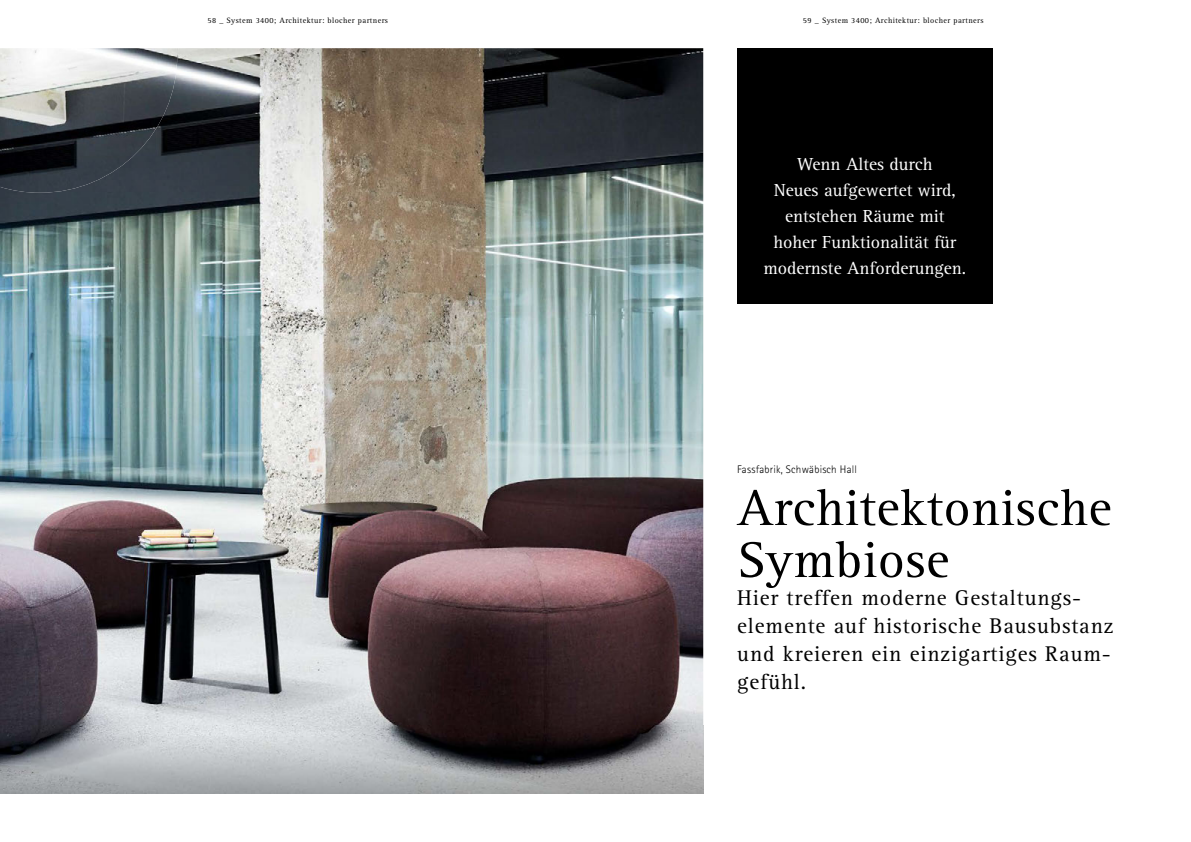
<style>
.page{position:relative;width:1191px;height:842px;background:#fff}
.page>*{position:absolute;margin:0;border:0;box-sizing:border-box;transform-origin:0 0}
.t1{font:52px/52px "Rotis Serif Pro";letter-spacing:.01em;color:#000}
.t2{font:22px/28px "Rotis Serif Pro";letter-spacing:.04em;color:#000}
.t3{font:18px/26px "Rotis Serif Pro";color:#fff;text-align:center}
.t4{font:300 11px "Rotis Sans Serif Pro";letter-spacing:.02em;color:#000}
.t5{font:8px "Rotis Serif Pro";letter-spacing:.05em;color:#000}
</style>
<div class="page">
<img style="left:0;top:48px;width:703px;height:678px">
<img style="left:0;top:726px;width:703px;height:68px">
<div style="left:737px;top:48px;width:255px;height:255px;background:#000"></div>
<img style="left:0;top:48px;width:177px;height:145px">
<p class="t5" style="left:207px;top:15px;width:182px">58 _ System 3400; Architektur: blocher partners</p>
<p class="t5" style="left:803px;top:15px;width:182px">59 _ System 3400; Architektur: blocher partners</p>
<p class="t3" style="left:763px;top:151px;width:204px">Wenn Altes durch<br>Neues aufgewertet wird, entstehen Räume mit hoher Funktionalität für modernste Anforderungen.</p>
<p class="t4" style="left:737px;top:463px;width:121px">Fassfabrik, Schwäbisch Hall</p>
<h1 class="t1" style="left:737px;top:482px;width:376px">Architektonische<br>Symbiose</h1>
<p class="t2" style="left:737px;top:584px;width:378px">Hier treffen moderne Gestaltungs&shy;elemente auf historische Bausubstanz und kreieren ein einzigartiges Raum&shy;gefühl.</p>
</div>
